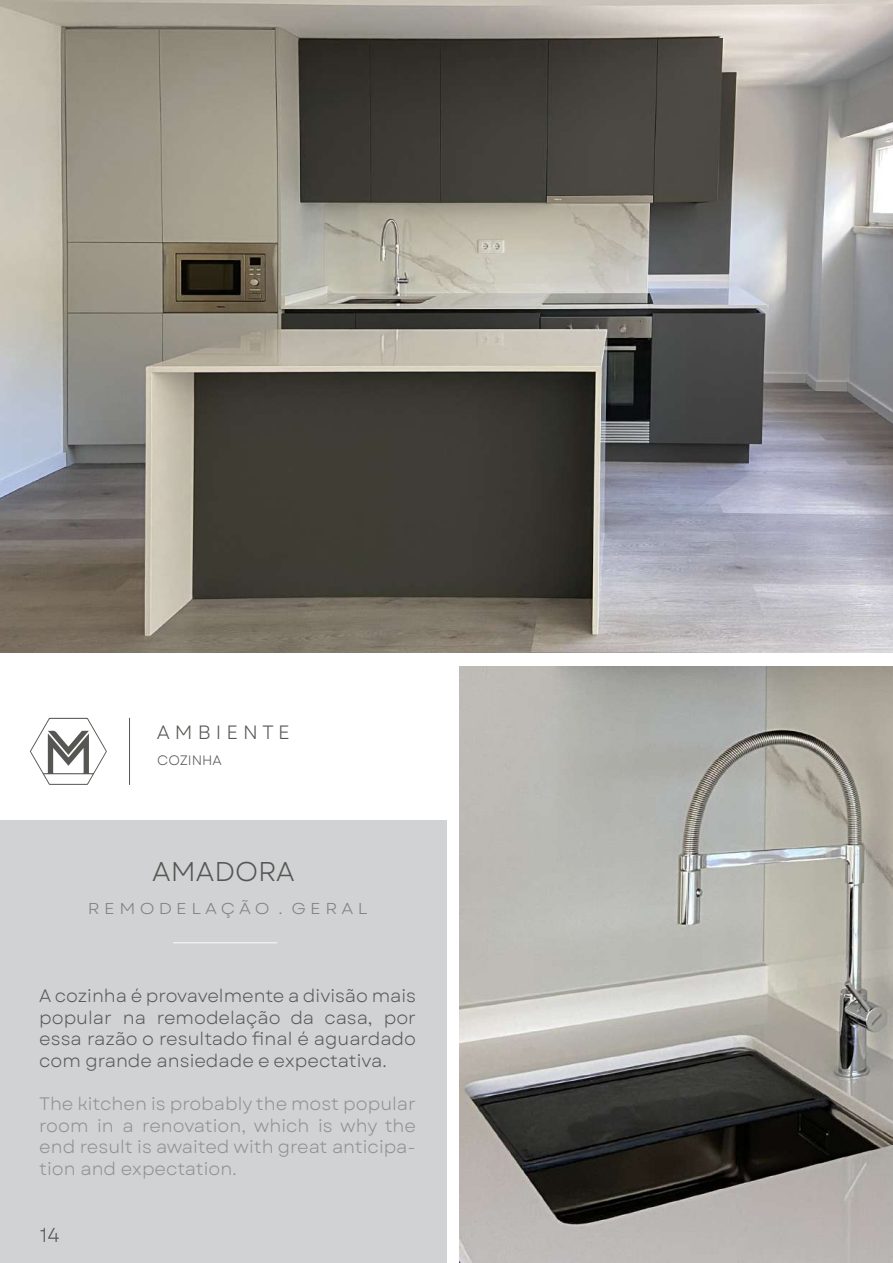
<style>
.page{position:relative;width:893px;height:1263px;background:#fff}
.page>*{position:absolute;margin:0;border:0;box-sizing:border-box;transform-origin:0 0}
.t1{font:27.15px "Garet";color:#565753}
.t2{font:20.25px "Garet";color:#57585a}
.t3{font:19.2px "Garet";color:#565653}
.t4{font:18px/21.6px "Garet";color:#57585a;text-align:justify}
.t5{font:18px/21.6px "Garet";color:#8e9091;text-align:justify}
.t6{font:15.75px "Garet";color:#7e8182;scale:1.11 1}
.t7{font:13.65px "Garet";color:#565753}
</style>
<div class="page">
<img style="left:459px;top:667px;width:434px;height:596px">
<img style="left:0;top:0;width:893px;height:653px">
<div style="left:0;top:820px;width:446px;height:443px;background:#d1d2d4"></div>
<hr style="left:173px;top:942px;width:104px;height:1px;background:#f2f3f4">
<svg style="left:30px;top:718px;width:77px;height:67px"></svg>
<hr style="left:129px;top:718px;width:1px;height:67px;background:#57585a">
<p class="t3" style="left:157px;top:720px;width:135px">A M B I E N T E</p>
<p class="t7" style="left:157px;top:751px;width:66px">COZINHA</p>
<h1 class="t1" style="left:152px;top:855px;width:144px">AMADORA</h1>
<p class="t6" style="left:88px;top:899px;width:254px">R E M O D E L A Ç Ã O . G E R A L</p>
<p class="t4" style="left:39px;top:985px;width:378px">A cozinha é provavelmente a divisão mais popular na remodelação da casa, por essa razão o resultado final é aguardado com grande ansiedade e expectativa.</p>
<p class="t5" style="left:39px;top:1093px;width:378px">The kitchen is probably the most popular room in a renovation, which is why the end result is awaited with great anticipa&shy;tion and expectation.</p>
<p class="t2" style="left:40px;top:1222px;width:21px">14</p>
</div>
